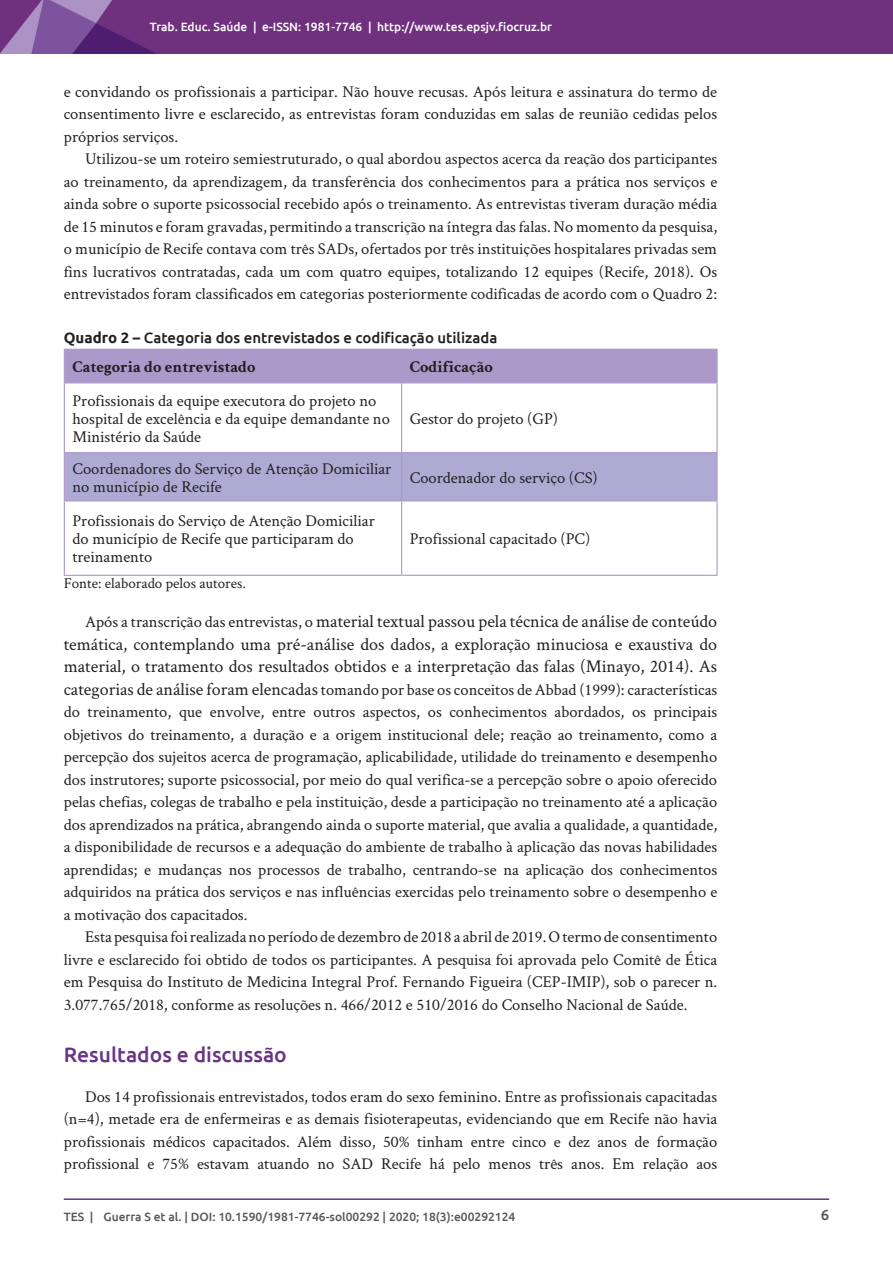
<style>
.page{position:relative;width:893px;height:1263px;background:#fff}
.page>*{position:absolute;margin:0;border:0;box-sizing:border-box;transform-origin:0 0}
.titulo1_-_roxo{font:500 21px "Ubuntu";color:#693486}
.texto-comum{font:18px/22.5px "Crimson Text";color:#231f20;text-align:justify}
.texto-comum-2{font:16.5px/22.5px "Crimson Text";color:#231f20;text-align:justify}
.t1{font:700 16.5px "Crimson Text";color:#231f20}
.titulo-imagem-tabela{font:500 15px "Ubuntu";color:#231f20}
.legenda{font:15px "Crimson Text";color:#231f20}
.t2{font:500 15px "Ubuntu";color:#57585a}
.t3{font:500 12px "Ubuntu";color:#57585a}
.t4{font:500 12px "Ubuntu";color:#fff}
.s1{font-weight:700}
.s2{font-size:16.5px}
.s3{font-size:18px}
</style>
<div class="page">
<hr style="left:64px;top:1198px;width:765px;height:2px;background:#693486">
<img style="left:0;top:0;width:893px;height:53px">
<div style="left:65px;top:350px;width:651px;height:32px;background:#ac99c9"></div>
<div style="left:65px;top:453px;width:651px;height:47px;background:#afaad3"></div>
<hr style="left:64px;top:349px;width:338px;height:1px;background:#ac99c9">
<hr style="left:64px;top:350px;width:1px;height:32px;background:#ac99c9">
<hr style="left:402px;top:349px;width:316px;height:1px;background:#ac99c9">
<hr style="left:401px;top:350px;width:1px;height:32px;background:#ac99c9">
<hr style="left:716px;top:350px;width:2px;height:32px;background:#ac99c9">
<hr style="left:64px;top:382px;width:338px;height:1px;background:#ac99c9">
<hr style="left:64px;top:383px;width:1px;height:69px;background:#ac99c9">
<hr style="left:402px;top:382px;width:316px;height:1px;background:#ac99c9">
<hr style="left:401px;top:383px;width:1px;height:69px;background:#ac99c9">
<hr style="left:716px;top:383px;width:2px;height:69px;background:#ac99c9">
<hr style="left:64px;top:452px;width:338px;height:1px;background:#ac99c9">
<hr style="left:64px;top:453px;width:1px;height:47px;background:#ac99c9">
<hr style="left:402px;top:452px;width:316px;height:1px;background:#ac99c9">
<hr style="left:401px;top:453px;width:1px;height:47px;background:#ac99c9">
<hr style="left:716px;top:453px;width:2px;height:47px;background:#ac99c9">
<hr style="left:64px;top:500px;width:338px;height:1px;background:#ac99c9">
<hr style="left:64px;top:501px;width:1px;height:74px;background:#ac99c9">
<hr style="left:402px;top:500px;width:316px;height:1px;background:#ac99c9">
<hr style="left:401px;top:501px;width:1px;height:74px;background:#ac99c9">
<hr style="left:716px;top:501px;width:2px;height:74px;background:#ac99c9">
<hr style="left:64px;top:575px;width:338px;height:1px;background:#ac99c9">
<hr style="left:402px;top:575px;width:316px;height:1px;background:#ac99c9">
<p class="t4" style="left:150px;top:19px;width:404px">Trab. Educ. Saúde | e-ISSN: 1981-7746 | http://www.tes.epsjv.fiocruz.br</p>
<p class="texto-comum-2" style="left:64px;top:79px;width:655px">e convidando os profissionais a participar. Não houve recusas. Após leitura e assinatura do termo de consentimento livre e esclarecido, as entrevistas foram conduzidas em salas de reunião cedidas pelos próprios serviços.</p>
<p class="texto-comum-2" style="left:64px;top:147px;width:655px;text-indent:21px">Utilizou-se um roteiro semiestruturado, o qual abordou aspectos acerca da reação dos participantes ao treinamento, da aprendizagem, da transferência dos conhecimentos para a prática nos serviços e ainda sobre o suporte psicossocial recebido após o treinamento. As entrevistas tiveram duração média de 15 minutos e foram gravadas, permitindo a transcrição na íntegra das falas. No momento da pesquisa, o município de Recife contava com três SADs, ofertados por três instituições hospitalares privadas sem fins lucrativos contratadas, cada um com quatro equipes, totalizando 12 equipes (Recife, 2018). Os entrevistados foram classificados em categorias posteriormente codificadas de acordo com o Quadro 2:</p>
<p class="titulo-imagem-tabela" style="left:64px;top:328px;width:435px"><span class="s1">Quadro 2 –</span> Categoria dos entrevistados e codificação utilizada</p>
<p class="t1" style="left:72px;top:356px;width:185px">Categoria do entrevistado</p>
<p class="t1" style="left:410px;top:356px;width:85px">Codificação</p>
<p class="texto-comum-2" style="left:72px;top:391px;width:319px;line-height:18px;text-align:left">Profissionais da equipe executora do projeto no hospital de excelência e da equipe demandante no<br>Ministério da Saúde</p>
<p class="texto-comum-2" style="left:410px;top:406px;width:150px">Gestor do projeto (GP)</p>
<p class="texto-comum-2" style="left:72px;top:459px;width:320px;line-height:18px">Coordenadores do Serviço de Atenção Domiciliar no município de Recife</p>
<p class="texto-comum-2" style="left:410px;top:465px;width:190px">Coordenador do serviço (CS)</p>
<p class="texto-comum-2" style="left:72px;top:511px;width:304px;line-height:18px;text-align:left">Profissionais do Serviço de Atenção Domiciliar do município de Recife que participaram do treinamento</p>
<p class="texto-comum-2" style="left:410px;top:527px;width:182px">Profissional capacitado (PC)</p>
<p class="legenda" style="left:64px;top:573px;width:183px">Fonte: elaborado pelos autores.</p>
<p class="texto-comum" style="left:64px;top:610px;width:655px;text-indent:21px"><span class="s2">Após a transcrição das entrevistas, o</span> material textual passou pela técnica de análise de conteúdo temática, contemplando uma pré-análise dos dados, a exploração minuciosa e exaustiva do material, o tratamento dos resultados obtidos e a interpretação das falas (Minayo, 2014). As</p>
<p class="texto-comum-2" style="left:64px;top:678px;width:655px"><span class="s3">categorias de análise foram elencadas</span> tomando por base os conceitos de Abbad (1999): características do treinamento, que envolve, entre outros aspectos, os conhecimentos abordados, os principais objetivos do treinamento, a duração e a origem institucional dele; reação ao treinamento, como a percepção dos sujeitos acerca de programação, aplicabilidade, utilidade do treinamento e desempenho dos instrutores; suporte psicossocial, por meio do qual verifica-se a percepção sobre o apoio oferecido pelas chefias, colegas de trabalho e pela instituição, desde a participação no treinamento até a aplicação dos aprendizados na prática, abrangendo ainda o suporte material, que avalia a qualidade, a quantidade, a disponibilidade de recursos e a adequação do ambiente de trabalho à aplicação das novas habilidades aprendidas; e mudanças nos processos de trabalho, centrando-se na aplicação dos conhecimentos adquiridos na prática dos serviços e nas influências exercidas pelo treinamento sobre o desempenho e a motivação dos capacitados.</p>
<p class="texto-comum-2" style="left:64px;top:925px;width:655px;text-indent:21px">Esta pesquisa foi realizada no período de dezembro de 2018 a abril de 2019. O termo de consentimento livre e esclarecido foi obtido de todos os participantes. A pesquisa foi aprovada pelo Comitê de Ética em Pesquisa do Instituto de Medicina Integral Prof. Fernando Figueira (CEP-IMIP), sob o parecer n.<br>3.077.765/2018, conforme as resoluções n. 466/2012 e 510/2016 do Conselho Nacional de Saúde.</p>
<p class="titulo1_-_roxo" style="left:64px;top:1042px;width:224px">Resultados e discussão</p>
<p class="texto-comum-2" style="left:64px;top:1085px;width:655px;text-indent:21px">Dos 14 profissionais entrevistados, todos eram do sexo feminino. Entre as profissionais capacitadas (n=4), metade era de enfermeiras e as demais fisioterapeutas, evidenciando que em Recife não havia profissionais médicos capacitados. Além disso, 50% tinham entre cinco e dez anos de formação profissional e 75% estavam atuando no SAD Recife há pelo menos três anos. Em relação aos</p>
<p class="t3" style="left:64px;top:1209px;width:453px">TES | Guerra S et al. | DOI: 10.1590/1981-7746-sol00292 | 2020; 18(3):e00292124</p>
<p class="t2" style="left:821px;top:1205px;width:10px">6</p>
</div>
